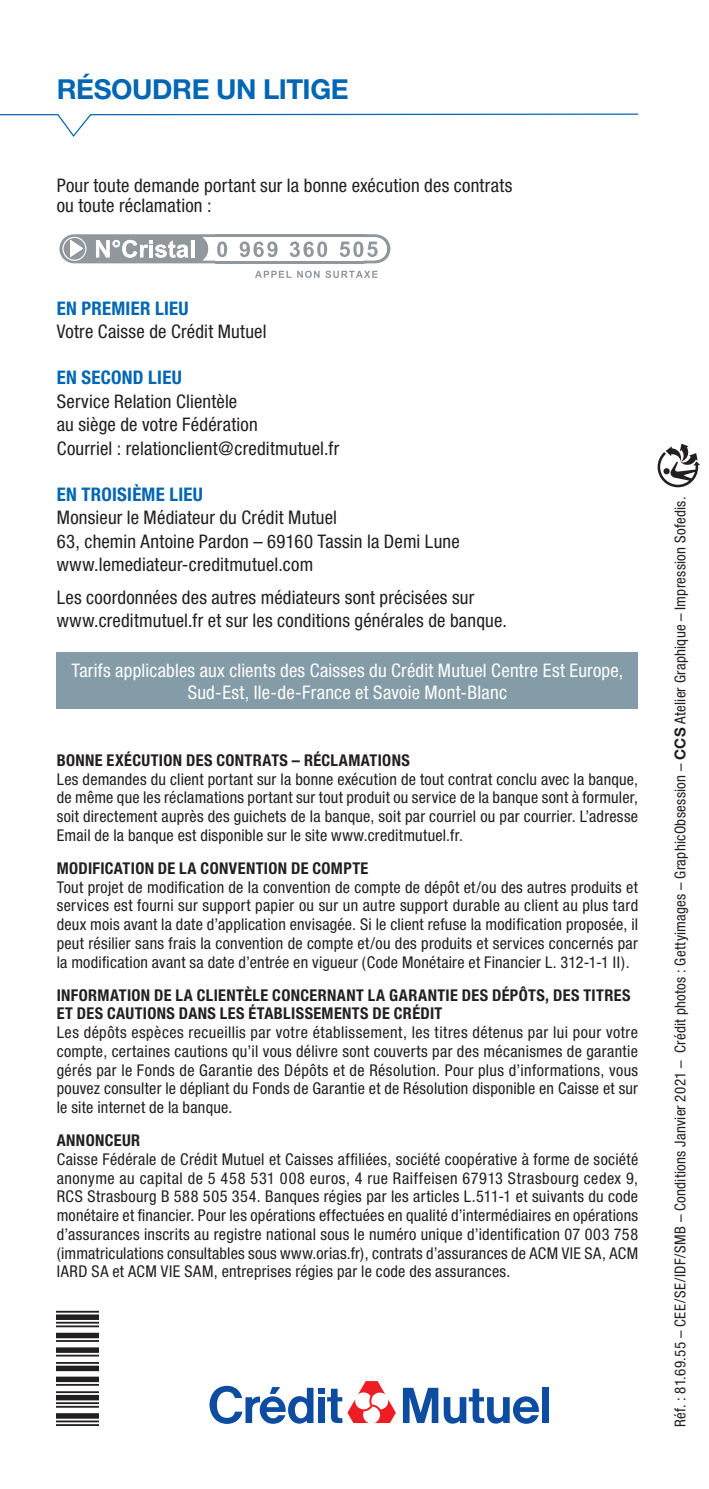
<style>
.page{position:relative;width:709px;height:1489px;background:#fff}
.page>*{position:absolute;margin:0;border:0;box-sizing:border-box;transform-origin:0 0}
.t1{font:700 27.5px "Helvetica Neue LT Std";letter-spacing:-.015em;color:#0166b3}
.t2{font:condensed 18.75px/23.5px "Helvetica Neue";letter-spacing:.01em;color:#231f20}
.t3{font:condensed 18.75px/21.2px "Helvetica Neue";letter-spacing:.015em;color:#fff;text-align:center}
.t4{font:700 condensed 18.75px "Helvetica Neue";letter-spacing:.015em;color:#0166b3}
.t5{font:condensed 16.25px/18.8px "Helvetica Neue";letter-spacing:.015em;color:#231f20;text-align:justify}
.t6{font:700 condensed 16.25px/18.8px "Helvetica Neue";letter-spacing:.025em;color:#231f20}
.t7{font:condensed 15px "Helvetica Neue";letter-spacing:.02em;color:#231f20}
.s1{font-family:"Helvetica Neue LT Std";font-weight:700;font-stretch:normal}
</style>
<div class="page">
<svg style="left:444px;top:1388px;width:95px;height:35px"></svg>
<div style="left:542px;top:1387px;width:7px;height:35px;background:#0d4da1"></div>
<svg style="left:403px;top:1387px;width:35px;height:35px"></svg>
<svg style="left:209px;top:1381px;width:187px;height:42px"></svg>
<hr style="left:215px;top:234px;width:152px;height:3px;background:#90979d">
<hr style="left:215px;top:260px;width:152px;height:3px;background:#90979d">
<svg style="left:59px;top:234px;width:168px;height:30px"></svg>
<svg style="left:240px;top:234px;width:151px;height:44px"></svg>
<div style="left:57px;top:652px;width:581px;height:57px;background:#849ca7"></div>
<svg style="left:657px;top:443px;width:43px;height:44px"></svg>
<svg style="left:0;top:113px;width:639px;height:24px"></svg>
<img style="left:57px;top:1310px;width:42px;height:113px">
<h1 class="t1" style="left:57px;top:72px;width:293px">RÉSOUDRE UN LITIGE</h1>
<p class="t2" style="left:57px;top:175px;width:457px;line-height:20px">Pour toute demande portant sur la bonne exécution des contrats ou toute réclamation :</p>
<p class="t4" style="left:57px;top:296px;width:133px">EN PREMIER LIEU</p>
<p class="t2" style="left:57px;top:320px;width:211px">Votre Caisse de Crédit Mutuel</p>
<p class="t4" style="left:57px;top:366px;width:127px">EN SECOND LIEU</p>
<p class="t2" style="left:57px;top:389px;width:284px">Service Relation Clientèle<br>au siège de votre Fédération<br>Courriel : relationclient@creditmutuel.fr</p>
<p class="t4" style="left:57px;top:482px;width:148px">EN TROISIÈME LIEU</p>
<p class="t2" style="left:57px;top:505px;width:404px">Monsieur le Médiateur du Crédit Mutuel<br>63, chemin Antoine Pardon – 69160 Tassin la Demi Lune www.lemediateur-creditmutuel.com</p>
<p class="t2" style="left:57px;top:586px;width:451px;line-height:22.5px">Les coordonnées des autres médiateurs sont précisées sur www.creditmutuel.fr et sur les conditions générales de banque.</p>
<p class="t3" style="left:71px;top:660px;width:553px">Tarifs applicables aux clients des Caisses du Crédit Mutuel Centre Est Europe,<br>Sud-Est, Ile-de-France et Savoie Mont-Blanc</p>
<p class="t6" style="left:57px;top:750px;width:355px">BONNE EXÉCUTION DES CONTRATS – RÉCLAMATIONS</p>
<p class="t5" style="left:57px;top:769px;width:583px">Les demandes du client portant sur la bonne exécution de tout contrat conclu avec la banque, de même que les réclamations portant sur tout produit ou service de la banque sont à formuler, soit directement auprès des guichets de la banque, soit par courriel ou par courrier. L’adresse Email de la banque est disponible sur le site www.creditmutuel.fr.</p>
<p class="t6" style="left:57px;top:858px;width:313px">MODIFICATION DE LA CONVENTION DE COMPTE</p>
<p class="t5" style="left:57px;top:877px;width:583px">Tout projet de modification de la convention de compte de dépôt et/ou des autres produits et services est fourni sur support papier ou sur un autre support durable au client au plus tard deux mois avant la date d’application envisagée. Si le client refuse la modification proposée, il peut résilier sans frais la convention de compte et/ou des produits et services concernés par la modification avant sa date d’entrée en vigueur (Code Monétaire et Financier L. 312-1-1 II).</p>
<p class="t6" style="left:57px;top:985px;width:575px">INFORMATION DE LA CLIENTÈLE CONCERNANT LA GARANTIE DES DÉPÔTS, DES TITRES<br>ET DES CAUTIONS DANS LES ÉTABLISSEMENTS DE CRÉDIT</p>
<p class="t5" style="left:57px;top:1022px;width:583px">Les dépôts espèces recueillis par votre établissement, les titres détenus par lui pour votre compte, certaines cautions qu’il vous délivre sont couverts par des mécanismes de garantie gérés par le Fonds de Garantie des Dépôts et de Résolution. Pour plus d’informations, vous pouvez consulter le dépliant du Fonds de Garantie et de Résolution disponible en Caisse et sur le site internet de la banque.</p>
<p class="t6" style="left:57px;top:1130px;width:85px">ANNONCEUR</p>
<p class="t5" style="left:57px;top:1149px;width:583px">Caisse Fédérale de Crédit Mutuel et Caisses affiliées, société coopérative à forme de société anonyme au capital de 5 458 531 008 euros, 4 rue Raiffeisen 67913 Strasbourg cedex 9, RCS Strasbourg B 588 505 354. Banques régies par les articles L.511-1 et suivants du code monétaire et financier. Pour les opérations effectuées en qualité d’intermédiaires en opérations d’assurances inscrits au registre national sous le numéro unique d’identification 07 003 758 (immatriculations consultables sous www.orias.fr), contrats d’assurances de ACM VIE SA, ACM IARD SA et ACM VIE SAM, entreprises régies par le code des assurances.</p>
<p class="t7" style="left:671px;top:1426px;width:932px;rotate:-90deg">Réf. : 81.69.55 – CEE/SE/IDF/SMB – Conditions Janvier 2021 – Crédit photos : Gettyimages – GraphicObsession – <span class="s1">CCS</span> Atelier Graphique – Impression Sofedis.</p>
</div>
